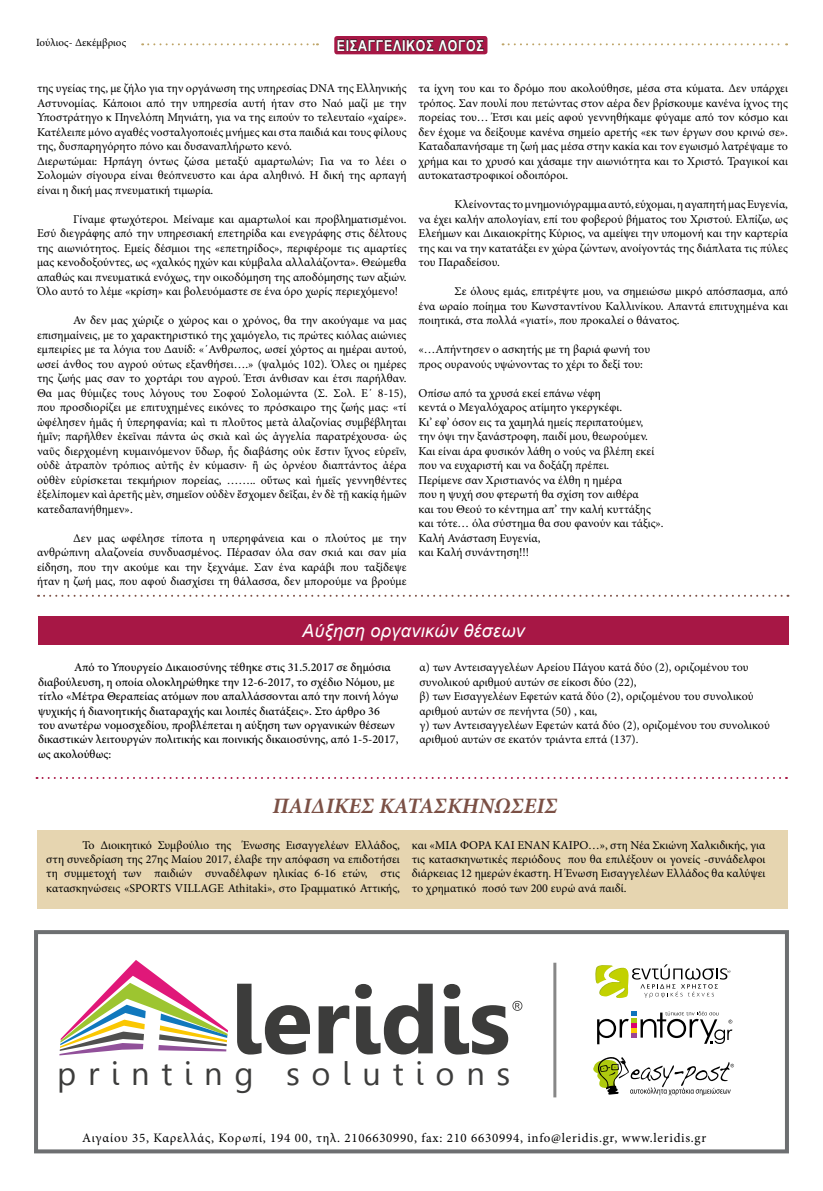
<style>
.page{position:relative;width:823px;height:1191px;background:#fff}
.page>*{position:absolute;margin:0;border:0;box-sizing:border-box;transform-origin:0 0}
.t1{font:32.6px "Gisha";letter-spacing:.36em;color:#3c3c3b}
.t2{font:italic 700 22px "Minion Pro";color:#7b5045}
.t3{font:italic 18px "Arial";letter-spacing:.02em;color:#fff}
.t4{font:700 15px "Arial Narrow";letter-spacing:.05em;color:#fff}
.t5{font:13px "Minion Pro";letter-spacing:.055em;color:#000}
.t6{font:12px/14.5px "Minion Pro";color:#000;text-align:justify}
.t7{font:500 12px/14.4px "Minion Pro";color:#000}
.t8{font:11px "Minion Pro";color:#000}
</style>
<div class="page">
<div style="left:38px;top:616px;width:750px;height:29px;background:#a71745"></div>
<div style="left:334px;top:36px;width:153px;height:18px;background:#a71745;border-radius:3px"></div>
<svg style="left:337px;top:39px;width:146px;height:12px"></svg>
<svg style="left:142px;top:43px;width:176px;height:2px"></svg>
<svg style="left:502px;top:43px;width:284px;height:2px"></svg>
<svg style="left:237px;top:983px;width:73px;height:71px"></svg>
<svg style="left:318px;top:1005px;width:31px;height:48px"></svg>
<svg style="left:355px;top:983px;width:77px;height:71px"></svg>
<svg style="left:59px;top:960px;width:169px;height:95px"></svg>
<svg style="left:443px;top:984px;width:79px;height:70px"></svg>
<div style="left:34px;top:930px;width:754px;height:223px;border:4px solid #6d6f71"></div>
<div style="left:37px;top:830px;width:750px;height:79px;background:#e6d5b0"></div>
<svg style="left:36px;top:777px;width:750px;height:2px"></svg>
<svg style="left:38px;top:595px;width:750px;height:2px"></svg>
<hr style="left:553px;top:962px;width:3px;height:135px;background:#878787">
<svg style="left:595px;top:964px;width:135px;height:35px"></svg>
<svg style="left:597px;top:1011px;width:135px;height:33px"></svg>
<svg style="left:593px;top:1057px;width:140px;height:38px"></svg>
<p class="t8" style="left:36px;top:35px;width:91px">Ιούλιος- Δεκέμβριος</p>
<p class="t4" style="left:336px;top:34px;width:148px">ΕΙΣΑΓΓΕΛΙΚΟΣ ΛΟΓΟΣ</p>
<p class="t6" style="left:37px;top:81px;width:371px;text-align:left">της υγείας της, με ζήλο για την οργάνωση της υπηρεσίας DNA της Ελληνικής Αστυνομίας. Κάποιοι από την υπηρεσία αυτή ήταν στο Ναό μαζί με την Υποστράτηγο κ Πηνελόπη Μηνιάτη, για να της ειπούν το τελευταίο «χαίρε».<br>Κατέλειπε μόνο αγαθές νοσταλγοποιές μνήμες και στα παιδιά και τους φίλους της, δυσπαρηγόρητο πόνο και δυσαναπλήρωτο κενό.<br>Διερωτώμαι: Ηρπάγη όντως ζώσα μεταξύ αμαρτωλών; Για να το λέει ο Σολομών σίγουρα είναι θεόπνευστο και άρα αληθινό. Η δική της αρπαγή είναι η δική μας πνευματική τιμωρία.</p>
<p class="t6" style="left:37px;top:212px;width:371px;text-indent:36px">Γίναμε φτωχότεροι. Μείναμε και αμαρτωλοί και προβληματισμένοι.<br>Εσύ διεγράφης από την υπηρεσιακή επετηρίδα και ενεγράφης στις δέλτους της αιωνιότητος. Εμείς δέσμιοι της «επετηρίδος», περιφέρομε τις αμαρτίες μας κενοδοξούντες, ως «χαλκός ηχών και κύμβαλα αλλαλάζοντα». Θεώμεθα απαθώς και πνευματικά ενόχως, την οικοδόμηση της αποδόμησης των αξιών.<br>Όλο αυτό το λέμε «κρίση» και βολευόμαστε σε ένα όρο χωρίς περιεχόμενο!</p>
<p class="t6" style="left:37px;top:313px;width:371px;text-indent:36px">Αν δεν μας χώριζε ο χώρος και ο χρόνος, θα την ακούγαμε να μας επισημαίνεις, με το χαρακτηριστικό της χαμόγελο, τις πρώτες κιόλας αιώνιες εμπειρίες με τα λόγια του Δαυίδ: «΄Ανθρωπος, ωσεί χόρτος αι ημέραι αυτού, ωσεί άνθος του αγρού ούτως εξανθήσει….» (ψαλμός 102). Όλες οι ημέρες της ζωής μας σαν το χορτάρι του αγρού. Έτσι άνθισαν και έτσι παρήλθαν.<br>Θα μας θύμιζες τους λόγους του Σοφού Σολομώντα (Σ. Σολ. Ε΄ 8-15), που προσδιορίζει με επιτυχημένες εικόνες το πρόσκαιρο της ζωής μας: «τί ὠφέλησεν ἡμᾶς ἡ ὑπερηφανία; καὶ τι πλοῦτος μετὰ ἀλαζονίας συμβέβληται ἡμῖν; παρῆλθεν ἐκεῖναι πάντα ὡς σκιὰ καὶ ὡς ἀγγελία παρατρέχουσα· ὡς ναῦς διερχομένη κυμαινόμενον ὕδωρ, ἧς διαβάσης οὐκ ἔστιν ἴχνος εὑρεῖν, οὐδὲ ἀτραπὸν τρόπιος αὐτῆς ἐν κύμασιν· ἢ ὡς ὀρνέου διαπτάντος ἀέρα οὐθὲν εὑρίσκεται τεκμήριον πορείας, …….. οὕτως καὶ ἡμεῖς γεννηθέντες ἐξελίπομεν καὶ ἀρετῆς μὲν, σημεῖον οὐδὲν ἔσχομεν δεῖξαι, ἐν δὲ τῇ κακίᾳ ἡμῶν κατεδαπανήθημεν».</p>
<p class="t6" style="left:37px;top:531px;width:371px;text-indent:36px">Δεν μας ωφέλησε τίποτα η υπερηφάνεια και ο πλούτος με την ανθρώπινη αλαζονεία συνδυασμένος. Πέρασαν όλα σαν σκιά και σαν μία είδηση, που την ακούμε και την ξεχνάμε. Σαν ένα καράβι που ταξίδεψε ήταν η ζωή μας, που αφού διασχίσει τη θάλασσα, δεν μπορούμε να βρούμε</p>
<p class="t6" style="left:418px;top:81px;width:371px">τα ίχνη του και το δρόμο που ακολούθησε, μέσα στα κύματα. Δεν υπάρχει τρόπος. Σαν πουλί που πετώντας στον αέρα δεν βρίσκουμε κανένα ίχνος της πορείας του… Έτσι και μείς αφού γεννηθήκαμε φύγαμε από τον κόσμο και δεν έχομε να δείξουμε κανένα σημείο αρετής «εκ των έργων σου κρινώ σε».<br>Καταδαπανήσαμε τη ζωή μας μέσα στην κακία και τον εγωισμό λατρέψαμε το χρήμα και το χρυσό και χάσαμε την αιωνιότητα και το Χριστό. Τραγικοί και αυτοκαταστροφικοί οδοιπόροι.</p>
<p class="t6" style="left:418px;top:197px;width:371px;text-indent:36px">Κλείνοντας το μνημονιόγραμμα αυτό, εύχομαι, η αγαπητή μας Ευγενία, να έχει καλήν απολογίαν, επί του φοβερού βήματος του Χριστού. Ελπίζω, ως Ελεήμων και Δικαιοκρίτης Κύριος, να αμείψει την υπομονή και την καρτερία της και να την κατατάξει εν χώρα ζώντων, ανοίγοντάς της διάπλατα τις πύλες του Παραδείσου.</p>
<p class="t6" style="left:418px;top:284px;width:371px;text-indent:36px">Σε όλους εμάς, επιτρέψτε μου, να σημειώσω μικρό απόσπασμα, από ένα ωραίο ποίημα του Κωνσταντίνου Καλλινίκου. Απαντά επιτυχημένα και ποιητικά, στα πολλά «γιατί», που προκαλεί ο θάνατος.</p>
<p class="t6" style="left:418px;top:342px;width:233px">«…Απήντησεν ο ασκητής με τη βαριά φωνή του προς ουρανούς υψώνοντας το χέρι το δεξί του:</p>
<p class="t6" style="left:418px;top:386px;width:246px;text-align:left">Οπίσω από τα χρυσά εκεί επάνω νέφη<br>κεντά ο Μεγαλόχαρος ατίμητο γκεργκέφι.<br>Κι’ εφ’ όσον εις τα χαμηλά ημείς περιπατούμεν,<br>την όψι την ξανάστροφη, παιδί μου, θεωρούμεν.<br>Και είναι άρα φυσικόν λάθη ο νούς να βλέπη εκεί που να ευχαριστή και να δοξάζη πρέπει.<br>Περίμενε σαν Χριστιανός να έλθη η ημέρα<br>που η ψυχή σου φτερωτή θα σχίση τον αιθέρα<br>και του Θεού το κέντημα απ’ την καλή κυττάξης και τότε… όλα σύστημα θα σου φανούν και τάξις».<br>Καλή Ανάσταση Ευγενία,<br>και Καλή συνάντηση!!!</p>
<h3 class="t3" style="left:302px;top:619px;width:224px">Αύξηση οργανικών θέσεων</h3>
<p class="t7" style="left:38px;top:660px;width:362px;text-indent:36px">Από το Υπουργείο Δικαιοσύνης τέθηκε στις 31.5.2017 σε δημόσια διαβούλευση, η οποία ολοκληρώθηκε την 12-6-2017, το σχέδιο Νόμου, με τίτλο «Μέτρα Θεραπείας ατόμων που απαλλάσσονται από την ποινή λόγω ψυχικής ή διανοητικής διαταραχής και λοιπές διατάξεις». Στο άρθρο 36 του ανωτέρω νομοσχεδίου, προβλέπεται η αύξηση των οργανικών θέσεων δικαστικών λειτουργών πολιτικής και ποινικής δικαιοσύνης, από 1-5-2017, ως ακολούθως:</p>
<p class="t6" style="left:419px;top:660px;width:351px;text-align:left">α) των Αντεισαγγελέων Αρείου Πάγου κατά δύο (2), οριζομένου του συνολικού αριθμού αυτών σε είκοσι δύο (22),<br>β) των Εισαγγελέων Εφετών κατά δύο (2), οριζομένου του συνολικού αριθμού αυτών σε πενήντα (50) , και,<br>γ) των Αντεισαγγελέων Εφετών κατά δύο (2), οριζομένου του συνολικού αριθμού αυτών σε εκατόν τριάντα επτά (137).</p>
<h2 class="t2" style="left:272px;top:790px;width:286px">ΠΑΙΔΙΚΕΣ ΚΑΤΑΣΚΗΝΩΣΕΙΣ</h2>
<p class="t6" style="left:46px;top:837px;width:355px;text-indent:36px">Το Διοικητικό Συμβούλιο της Ένωσης Εισαγγελέων Ελλάδος, στη συνεδρίαση της 27ης Μαίου 2017, έλαβε την απόφαση να επιδοτήσει τη συμμετοχή των παιδιών συναδέλφων ηλικίας 6-16 ετών, στις κατασκηνώσεις «SPORTS VILLAGE Athitaki», στο Γραμματικό Αττικής,</p>
<p class="t6" style="left:411px;top:837px;width:355px">και «ΜΙΑ ΦΟΡΑ ΚΑΙ ΕΝΑΝ ΚΑΙΡΟ…», στη Νέα Σκιώνη Χαλκιδικής, για τις κατασκηνωτικές περιόδους που θα επιλέξουν οι γονείς -συνάδελφοι διάρκειας 12 ημερών έκαστη. Η Ένωση Εισαγγελέων Ελλάδος θα καλύψει το χρηματικό ποσό των 200 ευρώ ανά παιδί.</p>
<h1 class="t1" style="left:57px;top:1055px;width:454px">printing solutions</h1>
<p class="t5" style="left:82px;top:1128px;width:625px">Αιγαίου 35, Καρελλάς, Κορωπί, 194 00, τηλ. 2106630990, fax: 210 6630994, info@leridis.gr, www.leridis.gr</p>
</div>
